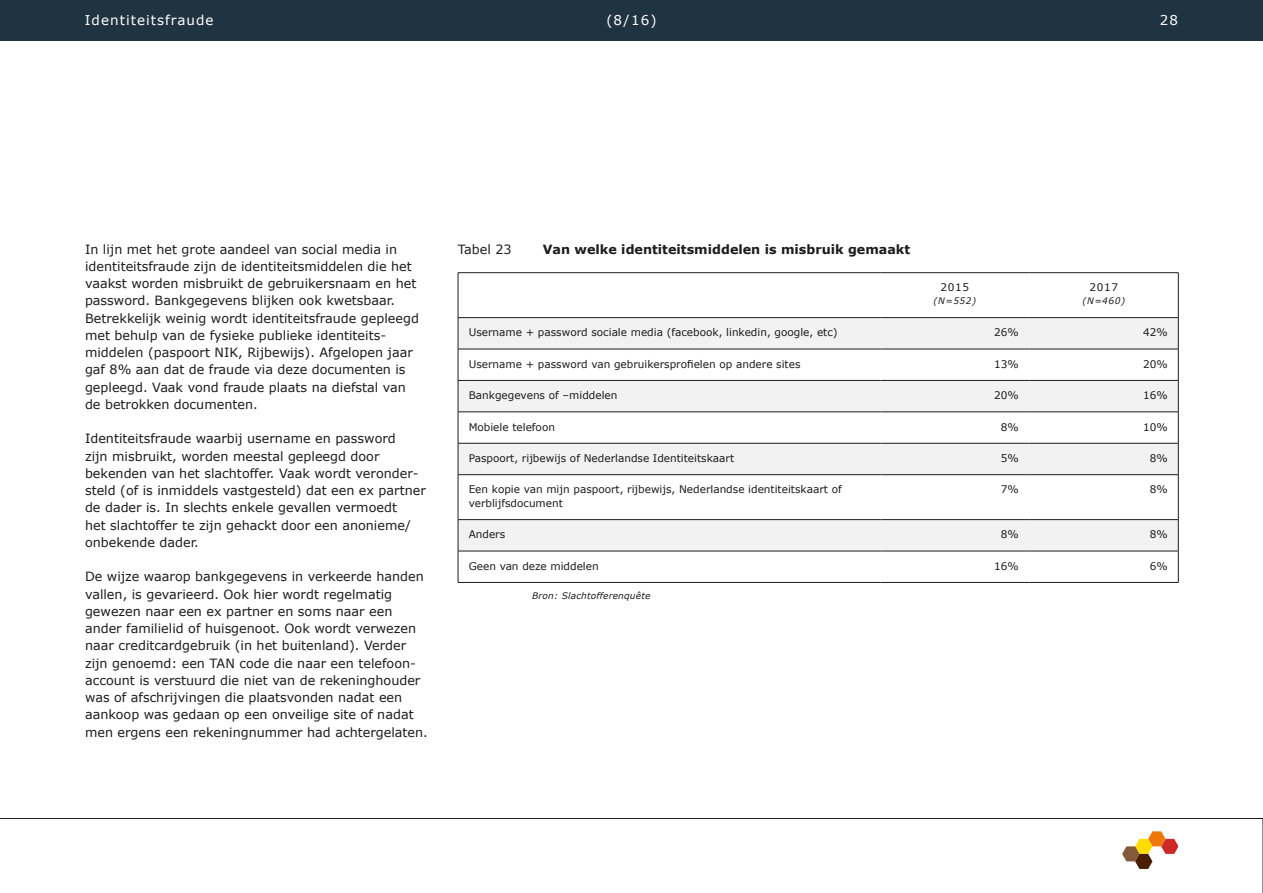
<style>
.page{position:relative;width:1263px;height:893px;background:#fff}
.page>*{position:absolute;margin:0;border:0;box-sizing:border-box;transform-origin:0 0}
.t1{font:13.5px "Verdana";letter-spacing:.075em;color:#fff}
.t2{font:12.75px/17.2px "Verdana";color:#1c1c1c}
.t3{font:700 12.75px "Verdana";color:#1c1c1c}
.t4{font:10.5px/13.5px "Verdana";color:#1c1c1c}
.t5{font:italic 9px "Verdana";letter-spacing:.02em;color:#1c1c1c}
</style>
<div class="page">
<svg style="left:0;top:818px;width:1263px;height:75px"></svg>
<svg style="left:1122px;top:831px;width:56px;height:38px"></svg>
<svg style="left:459px;top:318px;width:719px;height:233px;fill:#f2f2f2"></svg>
<hr style="left:458px;top:318px;width:1px;height:31px;background:#1d1d1b">
<hr style="left:1178px;top:318px;width:1px;height:31px;background:#1d1d1b">
<hr style="left:458px;top:349px;width:1px;height:31px;background:#1d1d1b">
<hr style="left:1178px;top:349px;width:1px;height:31px;background:#1d1d1b">
<hr style="left:458px;top:381px;width:1px;height:31px;background:#1d1d1b">
<hr style="left:1178px;top:381px;width:1px;height:31px;background:#1d1d1b">
<hr style="left:458px;top:412px;width:1px;height:31px;background:#1d1d1b">
<hr style="left:1178px;top:412px;width:1px;height:31px;background:#1d1d1b">
<hr style="left:458px;top:443px;width:1px;height:31px;background:#1d1d1b">
<hr style="left:1178px;top:443px;width:1px;height:31px;background:#1d1d1b">
<hr style="left:458px;top:475px;width:1px;height:44px;background:#1d1d1b">
<hr style="left:1178px;top:475px;width:1px;height:44px;background:#1d1d1b">
<hr style="left:458px;top:520px;width:1px;height:31px;background:#1d1d1b">
<hr style="left:1178px;top:520px;width:1px;height:31px;background:#1d1d1b">
<hr style="left:458px;top:551px;width:1px;height:31px;background:#1d1d1b">
<hr style="left:1178px;top:551px;width:1px;height:31px;background:#1d1d1b">
<hr style="left:458px;top:272px;width:422px;height:1px;background:#1d1d1b">
<hr style="left:458px;top:273px;width:1px;height:44px;background:#1d1d1b">
<hr style="left:880px;top:272px;width:149px;height:1px;background:#1d1d1b">
<hr style="left:1029px;top:272px;width:149px;height:1px;background:#1d1d1b">
<hr style="left:1178px;top:273px;width:1px;height:44px;background:#1d1d1b">
<hr style="left:458px;top:317px;width:422px;height:1px;background:#1d1d1b">
<hr style="left:880px;top:317px;width:149px;height:1px;background:#1d1d1b">
<hr style="left:1029px;top:317px;width:149px;height:1px;background:#1d1d1b">
<hr style="left:458px;top:349px;width:422px;height:1px;background:#1d1d1b">
<hr style="left:880px;top:349px;width:149px;height:1px;background:#1d1d1b">
<hr style="left:1029px;top:349px;width:149px;height:1px;background:#1d1d1b">
<hr style="left:458px;top:380px;width:422px;height:1px;background:#1d1d1b">
<hr style="left:880px;top:380px;width:149px;height:1px;background:#1d1d1b">
<hr style="left:1029px;top:380px;width:149px;height:1px;background:#1d1d1b">
<hr style="left:458px;top:412px;width:422px;height:1px;background:#1d1d1b">
<hr style="left:880px;top:412px;width:149px;height:1px;background:#1d1d1b">
<hr style="left:1029px;top:412px;width:149px;height:1px;background:#1d1d1b">
<hr style="left:458px;top:443px;width:422px;height:1px;background:#1d1d1b">
<hr style="left:880px;top:443px;width:149px;height:1px;background:#1d1d1b">
<hr style="left:1029px;top:443px;width:149px;height:1px;background:#1d1d1b">
<hr style="left:458px;top:474px;width:422px;height:1px;background:#1d1d1b">
<hr style="left:880px;top:474px;width:149px;height:1px;background:#1d1d1b">
<hr style="left:1029px;top:474px;width:149px;height:1px;background:#1d1d1b">
<hr style="left:458px;top:519px;width:422px;height:1px;background:#1d1d1b">
<hr style="left:880px;top:519px;width:149px;height:1px;background:#1d1d1b">
<hr style="left:1029px;top:519px;width:149px;height:1px;background:#1d1d1b">
<hr style="left:458px;top:551px;width:422px;height:1px;background:#1d1d1b">
<hr style="left:880px;top:551px;width:149px;height:1px;background:#1d1d1b">
<hr style="left:1029px;top:551px;width:149px;height:1px;background:#1d1d1b">
<hr style="left:458px;top:582px;width:422px;height:1px;background:#1d1d1b">
<hr style="left:880px;top:582px;width:149px;height:1px;background:#1d1d1b">
<hr style="left:1029px;top:582px;width:149px;height:1px;background:#1d1d1b">
<div style="left:0;top:0;width:1263px;height:40px;background:#203341"></div>
<p class="t1" style="left:85px;top:11px;width:130px">Identiteitsfraude</p>
<p class="t1" style="left:606px;top:11px;width:52px">(8/16)</p>
<p class="t1" style="left:1160px;top:11px;width:20px">28</p>
<p class="t2" style="left:85px;top:240px;width:335px">In lijn met het grote aandeel van social media in identiteitsfraude zijn de identiteitsmiddelen die het vaakst worden misbruikt de gebruikersnaam en het password. Bankgegevens blijken ook kwetsbaar.<br>Betrekkelijk weinig wordt identiteitsfraude gepleegd met behulp van de fysieke publieke identiteits&shy;middelen (paspoort NIK, Rijbewijs). Afgelopen jaar gaf 8% aan dat de fraude via deze documenten is gepleegd. Vaak vond fraude plaats na diefstal van de betrokken documenten.</p>
<p class="t2" style="left:85px;top:430px;width:342px">Identiteitsfraude waarbij username en password<br>zijn misbruikt, worden meestal gepleegd door bekenden van het slachtoffer. Vaak wordt veronder&shy;steld (of is inmiddels vastgesteld) dat een ex partner de dader is. In slechts enkele gevallen vermoedt<br>het slachtoffer te zijn gehackt door een anonieme/ onbekende dader.</p>
<p class="t2" style="left:85px;top:568px;width:344px">De wijze waarop bankgegevens in verkeerde -handen vallen, is gevarieerd. Ook hier wordt regelmatig gewezen naar een ex partner en soms naar een ander familielid of huisgenoot. Ook wordt verwezen naar creditcardgebruik (in het buitenland). Verder zijn genoemd: een TAN code die naar een telefoon&shy;account is verstuurd die niet van de rekeninghouder was of afschrijvingen die plaatsvonden nadat een aankoop was gedaan op een onveilige site of nadat men ergens een rekeningnummer had achtergelaten.</p>
<p class="t2" style="left:458px;top:240px;width:55px">Tabel 23</p>
<p class="t3" style="left:543px;top:240px;width:369px">Van welke identiteitsmiddelen is misbruik gemaakt</p>
<p class="t4" style="left:940px;top:281px;width:30px">2015</p>
<p class="t5" style="left:933px;top:295px;width:44px">(N=552)</p>
<p class="t4" style="left:1089px;top:281px;width:30px">2017</p>
<p class="t5" style="left:1082px;top:295px;width:44px">(N=460)</p>
<p class="t4" style="left:469px;top:326px;width:370px">Username + password sociale media (facebook, linkedin, google, etc)</p>
<p class="t4" style="left:994px;top:326px;width:26px">26%</p>
<p class="t4" style="left:1143px;top:326px;width:26px">42%</p>
<p class="t4" style="left:469px;top:357px;width:333px">Username + password van gebruikersprofielen op andere sites</p>
<p class="t4" style="left:994px;top:357px;width:26px">13%</p>
<p class="t4" style="left:1143px;top:357px;width:26px">20%</p>
<p class="t4" style="left:469px;top:388px;width:150px">Bankgegevens of –middelen</p>
<p class="t4" style="left:994px;top:388px;width:26px">20%</p>
<p class="t4" style="left:1143px;top:388px;width:26px">16%</p>
<p class="t4" style="left:469px;top:420px;width:88px">Mobiele telefoon</p>
<p class="t4" style="left:1001px;top:420px;width:19px">8%</p>
<p class="t4" style="left:1143px;top:420px;width:26px">10%</p>
<p class="t4" style="left:469px;top:451px;width:267px">Paspoort, rijbewijs of Nederlandse Identiteitskaart</p>
<p class="t4" style="left:1001px;top:451px;width:19px">5%</p>
<p class="t4" style="left:1150px;top:451px;width:19px">8%</p>
<p class="t4" style="left:469px;top:483px;width:375px">Een kopie van mijn paspoort, rijbewijs, Nederlandse identiteitskaart of verblijfsdocument</p>
<p class="t4" style="left:1001px;top:483px;width:19px">7%</p>
<p class="t4" style="left:1150px;top:483px;width:19px">8%</p>
<p class="t4" style="left:469px;top:528px;width:38px">Anders</p>
<p class="t4" style="left:1001px;top:528px;width:19px">8%</p>
<p class="t4" style="left:1150px;top:528px;width:19px">8%</p>
<p class="t4" style="left:469px;top:559px;width:132px">Geen van deze middelen</p>
<p class="t4" style="left:994px;top:559px;width:26px">16%</p>
<p class="t4" style="left:1150px;top:559px;width:19px">6%</p>
<p class="t5" style="left:532px;top:590px;width:120px">Bron: Slachtofferenquête</p>
</div>
